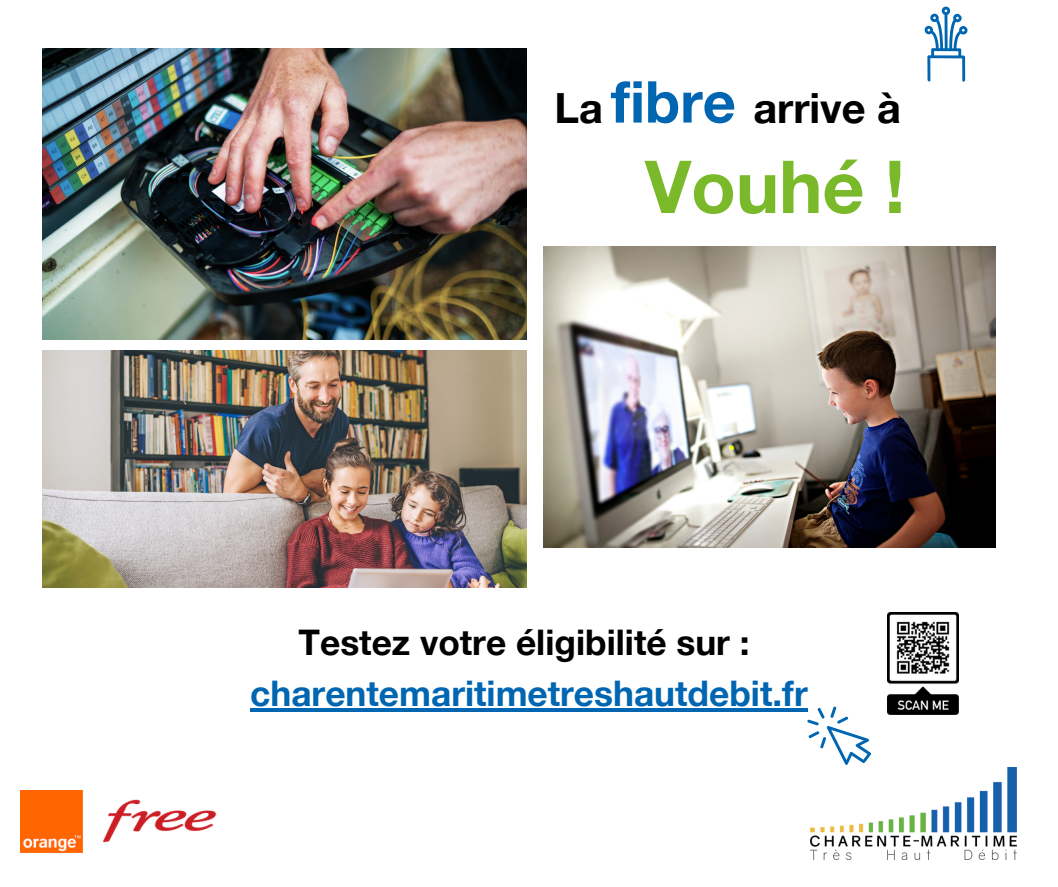
<style>
.page{position:relative;width:1058px;height:887px;background:#fff}
.page>*{position:absolute;margin:0;border:0;box-sizing:border-box;transform-origin:0 0}
.t1{font:700 73.05px "Helvetica Neue LTW07 75";color:#7ab929}
.t2{font:700 57.75px "Helvetica Neue LTW07 75";color:#0066b2}
.t3{font:700 41.55px "Helvetica Neue LTW07 75";color:#000}
.t4{font:700 35.25px "Helvetica Neue LTW07 75";color:#0066b2}
.t5{font:700 35.25px "Helvetica Neue LTW07 75";color:#000}
</style>
<div class="page">
<img style="left:42px;top:49px;width:484px;height:291px">
<img style="left:544px;top:246px;width:451px;height:302px">
<img style="left:42px;top:350px;width:484px;height:237px">
<svg style="left:806px;top:706px;width:65px;height:59px"></svg>
<img style="left:21px;top:790px;width:61px;height:62px">
<img style="left:810px;top:767px;width:206px;height:92px">
<svg style="left:924px;top:6px;width:44px;height:76px"></svg>
<img style="left:102px;top:799px;width:115px;height:44px">
<img style="left:887px;top:612px;width:71px;height:102px">
<hr style="left:250px;top:708px;width:557px;height:3px;background:#0066b2">
<p class="t2" style="left:611px;top:66px;width:126px">fibre</p>
<p class="t3" style="left:554px;top:82px;width:50px">La</p>
<p class="t3" style="left:753px;top:82px;width:149px">arrive à</p>
<p class="t1" style="left:645px;top:142px;width:261px">Vouhé !</p>
<p class="t5" style="left:298px;top:620px;width:452px">Testez votre éligibilité sur :</p>
<p class="t4" style="left:250px;top:671px;width:559px">charentemaritimetreshautdebit.fr</p>
</div>
